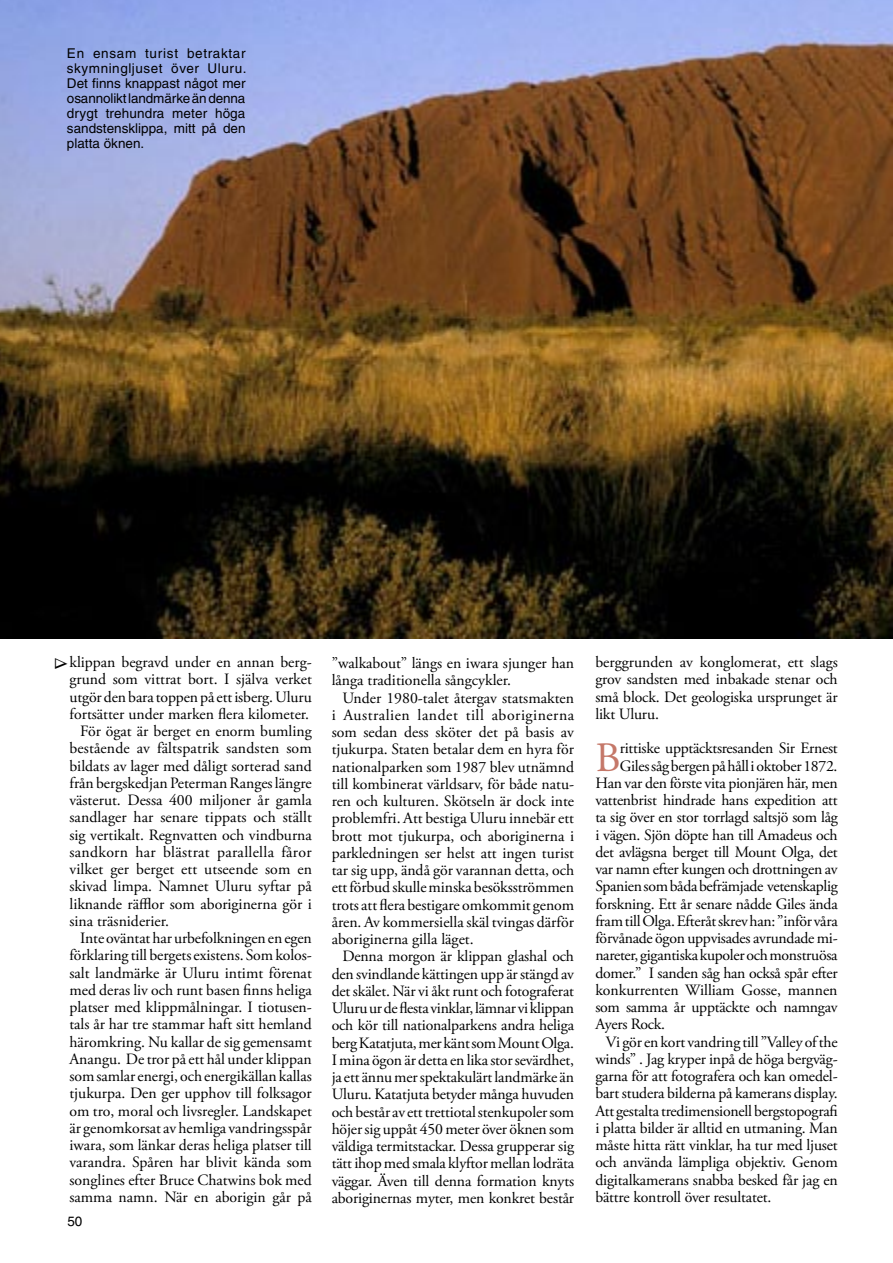
<style>
.page{position:relative;width:893px;height:1263px;background:#fff}
.page>*{position:absolute;margin:0;border:0;box-sizing:border-box;transform-origin:0 0}
.Brödtext1{font:41.7px "Adobe Garamond Pro";color:#c57869}
.Brödtext{font:15.75px/17.2px "Adobe Garamond Pro";color:#000;text-align:justify}
.Brödtext1-2{font:15.75px "Adobe Garamond Pro";letter-spacing:-.015em;color:#000}
.Bildtext{font:13.5px/15px "Helvetica";color:#000;text-align:justify}
</style>
<div class="page">
<img style="left:0;top:0;width:893px;height:639px">
<p class="Bildtext" style="left:67px;top:46px;width:181px">En ensam turist betraktar skymningljuset över Uluru.<br>Det finns knappast något mer osannolikt landmärke än denna drygt trehundra meter höga sandstensklippa, mitt på den platta öknen.</p>
<p class="Brödtext" style="left:69px;top:654px;width:244px">klippan begravd under en annan berg&shy;grund som vittrat bort. I själva verket utgör den bara toppen på ett isberg. Uluru fortsätter under marken flera kilometer.</p>
<p class="Brödtext" style="left:69px;top:723px;width:244px;text-indent:11px">För ögat är berget en enorm bumling bestående av fältspatrik sandsten som bildats av lager med dåligt sorterad sand från bergskedjan Peterman Ranges längre västerut. Dessa 400 miljoner år gamla sandlager har senare tippats och ställt sig vertikalt. Regnvatten och vindburna sandkorn har blästrat parallella fåror vilket ger berget ett utseende som en skivad limpa. Namnet Uluru syftar på liknande räfflor som aboriginerna gör i sina träsniderier.</p>
<p class="Brödtext" style="left:69px;top:930px;width:244px;text-indent:11px">Inte oväntat har urbefolkningen en egen förklaring till bergets existens. Som kolos&shy;salt landmärke är Uluru intimt förenat med deras liv och runt basen finns heliga platser med klippmålningar. I tiotusen&shy;tals år har tre stammar haft sitt hemland häromkring. Nu kallar de sig gemensamt Anangu. De tror på ett hål under klippan som samlar energi, och energikällan kallas tjukurpa. Den ger upphov till folksagor om tro, moral och livsregler. Landskapet är genomkorsat av hemliga vandringsspår iwara, som länkar deras heliga platser till varandra. Spåren har blivit kända som songlines efter Bruce Chatwins bok med samma namn. När en aborigin går på</p>
<p class="Bildtext" style="left:67px;top:1213px;width:17px">50</p>
<p class="Brödtext" style="left:332px;top:655px;width:244px">”walkabout” längs en iwara sjunger han långa traditionella sångcykler.</p>
<p class="Brödtext" style="left:332px;top:689px;width:244px;text-indent:11px">Under 1980-talet återgav statsmakten i Australien landet till aboriginerna som sedan dess sköter det på basis av tjukurpa. Staten betalar dem en hyra för nationalparken som 1987 blev utnämnd till kombinerat världsarv, för både natu&shy;ren och kulturen. Skötseln är dock inte problemfri. Att bestiga Uluru innebär ett brott mot tjukurpa, och aboriginerna i parkledningen ser helst att ingen turist tar sig upp, ändå gör varannan detta, och ett förbud skulle minska besöksströmmen trots att flera bestigare omkommit genom åren. Av kommersiella skäl tvingas därför aboriginerna gilla läget.</p>
<p class="Brödtext" style="left:332px;top:948px;width:244px;text-indent:11px">Denna morgon är klippan glashal och den svindlande kättingen upp är stängd av det skälet. När vi åkt runt och fotograferat Uluru ur de flesta vinklar, lämnar vi klippan och kör till nationalparkens andra heliga berg Katatjuta, mer känt som Mount Olga.<br>I mina ögon är detta en lika stor sevärdhet, ja ett ännu mer spektakulärt landmärke än Uluru. Katatjuta betyder många huvuden och består av ett trettiotal stenkupoler som höjer sig uppåt 450 meter över öknen som väldiga termitstackar. Dessa grupperar sig tätt ihop med smala klyftor mellan lodräta väggar. Även till denna formation knyts aboriginernas myter, men konkret består</p>
<p class="Brödtext" style="left:595px;top:654px;width:244px">berggrunden av konglomerat, ett slags grov sandsten med inbakade stenar och små block. Det geologiska ursprunget är likt Uluru.</p>
<p class="Brödtext1" style="left:595px;top:732px;width:27px">B</p>
<p class="Brödtext1-2" style="left:620px;top:739px;width:219px">rittiske upptäcktsresanden Sir Ernest</p>
<p class="Brödtext1-2" style="left:620px;top:756px;width:219px">Giles såg bergen på håll i oktober 1872.</p>
<p class="Brödtext1-2" style="left:595px;top:773px;width:244px">Han var den förste vita pionjären här, men</p>
<p class="Brödtext1-2" style="left:595px;top:790px;width:244px">vattenbrist hindrade hans expedition att</p>
<p class="Brödtext1-2" style="left:595px;top:808px;width:244px">ta sig över en stor torrlagd saltsjö som låg</p>
<p class="Brödtext1-2" style="left:595px;top:825px;width:244px">i vägen. Sjön döpte han till Amadeus och</p>
<p class="Brödtext1-2" style="left:595px;top:842px;width:244px">det avlägsna berget till Mount Olga, det</p>
<p class="Brödtext1-2" style="left:595px;top:859px;width:244px">var namn efter kungen och drottningen av</p>
<p class="Brödtext1-2" style="left:595px;top:877px;width:244px">Spanien som båda befrämjade vetenskaplig</p>
<p class="Brödtext1-2" style="left:595px;top:894px;width:244px">forskning. Ett år senare nådde Giles ända</p>
<p class="Brödtext1-2" style="left:595px;top:911px;width:244px">fram till Olga. Efteråt skrev han: ”inför våra</p>
<p class="Brödtext1-2" style="left:595px;top:928px;width:244px">förvånade ögon uppvisades avrundade mi-</p>
<p class="Brödtext1-2" style="left:595px;top:946px;width:244px">nareter, gigantiska kupoler och monstruösa</p>
<p class="Brödtext1-2" style="left:595px;top:963px;width:244px">domer.” I sanden såg han också spår efter</p>
<p class="Brödtext1-2" style="left:595px;top:980px;width:244px">konkurrenten William Gosse, mannen</p>
<p class="Brödtext1-2" style="left:595px;top:997px;width:244px">som samma år upptäckte och namngav</p>
<p class="Brödtext1-2" style="left:595px;top:1015px;width:71px">Ayers Rock.</p>
<p class="Brödtext" style="left:595px;top:1033px;width:244px;text-indent:11px">Vi gör en kort vandring till ”Valley of the winds” . Jag kryper inpå de höga bergväg&shy;garna för att fotografera och kan omedel&shy;bart studera bilderna på kamerans display.<br>Att gestalta tredimensionell bergstopografi i platta bilder är alltid en utmaning. Man måste hitta rätt vinklar, ha tur med ljuset och använda lämpliga objektiv. Genom digitalkamerans snabba besked får jag en bättre kontroll över resultatet.</p>
</div>
